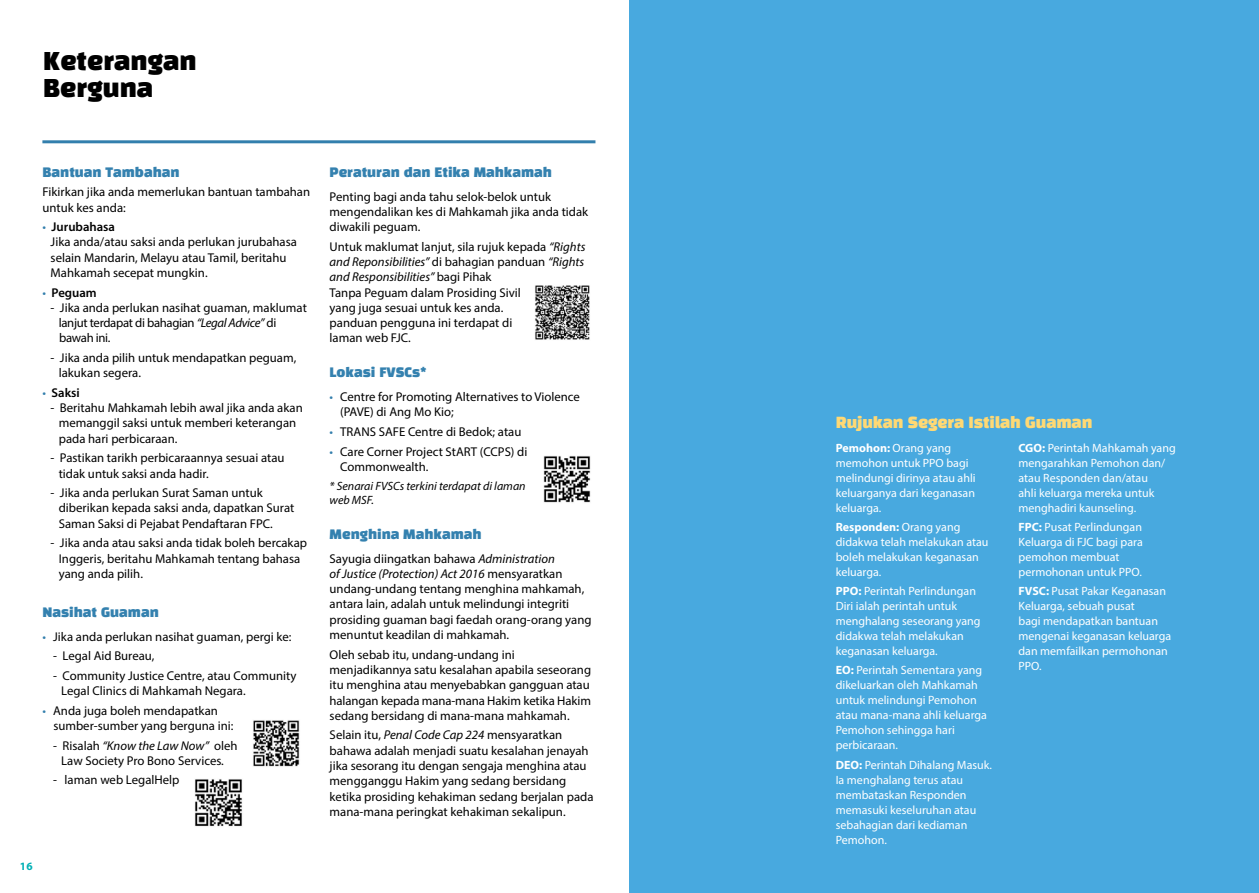
<style>
.page{position:relative;width:1259px;height:893px;background:#fff}
.page>*{position:absolute;margin:0;border:0;box-sizing:border-box;transform-origin:0 0}
.t1{font:24px/27px "Black Han Sans";color:#000}
.t2{font:15px "Black Han Sans";letter-spacing:-.01em;color:#ffd974}
.t3{font:12.75px/15.3px "Myriad Pro";color:#000}
.t4{font:12.75px "Black Han Sans";color:#3481af}
.t5{font:600 12.75px "Myriad Pro";color:#000}
.t6{font:12px/15px "Myriad Pro";color:#fff}
.t7{font:italic 12px/14.4px "Myriad Pro";color:#000}
.t8{font:700 11.25px "Myriad Pro";color:#00b0b5}
.s1{color:#337fad}
.s2{font-weight:600}
.s3{font-weight:400;color:#337fad}
.s4{font-style:italic}
.s5{font-weight:700}
</style>
<div class="page">
<div style="left:629px;top:0;width:630px;height:893px;background:#48a9df"></div>
<hr style="left:42px;top:140px;width:553px;height:3px;background:#337fad">
<img style="left:195px;top:779px;width:47px;height:48px">
<img style="left:543px;top:456px;width:48px;height:47px">
<img style="left:253px;top:720px;width:47px;height:47px">
<img style="left:535px;top:285px;width:55px;height:55px">
<h1 class="t1" style="left:43px;top:49px;width:155px">Keterangan<br>Berguna</h1>
<p class="t4" style="left:43px;top:166px;width:139px">Bantuan Tambahan</p>
<p class="t3" style="left:43px;top:184px;width:269px">Fikirkan jika anda memerlukan bantuan tambahan untuk kes anda:</p>
<p class="t3" style="left:51px;top:219px;width:248px;text-indent:-8px"><span class="s1">•</span> <span class="s2">Jurubahasa<br></span>Jika anda/atau saksi anda perlukan jurubahasa selain Mandarin, Melayu atau Tamil, beritahu Mahkamah secepat mungkin.</p>
<p class="t5" style="left:43px;top:284px;width:56px"><span class="s3">•</span> Peguam</p>
<p class="t3" style="left:59px;top:300px;width:250px;text-indent:-8px">- Jika anda perlukan nasihat guaman, maklumat lanjut terdapat di bahagian <span class="s4">“Legal Advice”</span> di bawah ini.</p>
<p class="t3" style="left:59px;top:350px;width:239px;text-indent:-8px">- Jika anda pilih untuk mendapatkan peguam, lakukan segera.</p>
<p class="t5" style="left:43px;top:384px;width:39px"><span class="s3">•</span> Saksi</p>
<p class="t3" style="left:59px;top:400px;width:246px;text-indent:-8px">- Beritahu Mahkamah lebih awal jika anda akan memanggil saksi untuk memberi keterangan pada hari perbicaraan.</p>
<p class="t3" style="left:59px;top:450px;width:227px;text-indent:-8px">- Pastikan tarikh perbicaraannya sesuai atau tidak untuk saksi anda hadir.</p>
<p class="t3" style="left:59px;top:485px;width:237px;text-indent:-8px">- Jika anda perlukan Surat Saman untuk diberikan kepada saksi anda, dapatkan Surat<br>Saman Saksi di Pejabat Pendaftaran FPC.</p>
<p class="t3" style="left:59px;top:535px;width:250px;text-indent:-8px">- Jika anda atau saksi anda tidak boleh bercakap<br>Inggeris, beritahu Mahkamah tentang bahasa yang anda pilih.</p>
<p class="t4" style="left:43px;top:607px;width:118px">Nasihat Guaman</p>
<p class="t3" style="left:43px;top:629px;width:250px"><span class="s1">•</span> Jika anda perlukan nasihat guaman, pergi ke:</p>
<p class="t3" style="left:53px;top:648px;width:103px">- Legal Aid Bureau,</p>
<p class="t3" style="left:61px;top:668px;width:237px;text-indent:-8px">- Community Justice Centre, atau Community<br>Legal Clinics di Mahkamah Negara.</p>
<p class="t3" style="left:53px;top:703px;width:182px;text-indent:-11px"><span class="s1">•</span> Anda juga boleh mendapatkan sumber-sumber yang berguna ini:</p>
<p class="t3" style="left:53px;top:737px;width:186px;text-align:center">- Risalah <span class="s4">“Know the Law Now”</span> oleh<br>Law Society Pro Bono Services.</p>
<p class="t3" style="left:53px;top:772px;width:128px">- laman web LegalHelp</p>
<p class="t8" style="left:20px;top:858px;width:14px">16</p>
<p class="t4" style="left:330px;top:166px;width:224px">Peraturan dan Etika Mahkamah</p>
<p class="t3" style="left:330px;top:188px;width:260px">Penting bagi anda tahu selok-belok untuk mengendalikan kes di Mahkamah jika anda tidak diwakili peguam.</p>
<p class="t3" style="left:330px;top:239px;width:257px">Untuk maklumat lanjut, sila rujuk kepada <span class="s4">“Rights and Reponsibilities”</span> di bahagian panduan <span class="s4">“Rights and Responsibilities”</span> bagi Pihak<br>Tanpa Peguam dalam Prosiding Sivil<br>yang juga sesuai untuk kes anda.<br>panduan pengguna ini terdapat di<br>laman web FJC.</p>
<p class="t4" style="left:330px;top:367px;width:99px">Lokasi FVSCs*</p>
<p class="t3" style="left:340px;top:389px;width:241px;text-indent:-11px"><span class="s1">•</span> Centre for Promoting Alternatives to Violence (PAVE) di Ang Mo Kio;</p>
<p class="t3" style="left:330px;top:424px;width:193px"><span class="s1">•</span> TRANS SAFE Centre di Bedok; atau</p>
<p class="t3" style="left:340px;top:443px;width:189px;text-indent:-11px"><span class="s1">•</span> Care Corner Project StART (CCPS) di<br>Commonwealth.</p>
<p class="t7" style="left:330px;top:478px;width:197px">* Senarai FVSCs terkini terdapat di laman web MSF.</p>
<p class="t4" style="left:330px;top:528px;width:153px">Menghina Mahkamah</p>
<p class="t3" style="left:330px;top:550px;width:263px">Sayugia diingatkan bahawa <span class="s4">Administration<br>of Justice (Protection) Act 2016</span> mensyaratkan undang-undang tentang menghina mahkamah, antara lain, adalah untuk melindungi integriti prosiding guaman bagi faedah orang-orang yang menuntut keadilan di mahkamah.</p>
<p class="t3" style="left:330px;top:646px;width:263px">Oleh sebab itu, undang-undang ini menjadikannya satu kesalahan apabila seseorang itu menghina atau menyebabkan gangguan atau halangan kepada mana-mana Hakim ketika Hakim sedang bersidang di mana-mana mahkamah.</p>
<p class="t3" style="left:330px;top:727px;width:265px">Selain itu, <span class="s4">Penal Code Cap 224</span> mensyaratkan bahawa adalah menjadi suatu kesalahan jenayah jika sesorang itu dengan sengaja menghina atau mengganggu Hakim yang sedang bersidang ketika prosiding kehakiman sedang berjalan pada mana-mana peringkat kehakiman sekalipun.</p>
<p class="t2" style="left:836px;top:416px;width:258px">Rujukan Segera Istilah Guaman</p>
<p class="t6" style="left:836px;top:440px;width:141px"><span class="s5">Pemohon:</span> Orang yang memohon untuk PPO bagi melindungi dirinya atau ahli keluarganya dari keganasan keluarga.</p>
<p class="t6" style="left:836px;top:519px;width:154px"><span class="s5">Responden:</span> Orang yang didakwa telah melakukan atau boleh melakukan keganasan keluarga.</p>
<p class="t6" style="left:836px;top:583px;width:146px"><span class="s5">PPO:</span> Perintah Perlindungan<br>Diri ialah perintah untuk menghalang seseorang yang didakwa telah melakukan keganasan keluarga.</p>
<p class="t6" style="left:836px;top:663px;width:153px"><span class="s5">EO:</span> Perintah Sementara yang dikeluarkan oleh Mahkamah untuk melindungi Pemohon atau mana-mana ahli keluarga<br>Pemohon sehingga hari perbicaraan.</p>
<p class="t6" style="left:836px;top:757px;width:158px"><span class="s5">DEO:</span> Perintah Dihalang Masuk.<br>Ia menghalang terus atau membataskan Responden memasuki keseluruhan atau sebahagian dari kediaman<br>Pemohon.</p>
<p class="t6" style="left:1018px;top:440px;width:159px"><span class="s5">CGO:</span> Perintah Mahkamah yang mengarahkan Pemohon dan/ atau Responden dan/atau<br>ahli keluarga mereka untuk menghadiri kaunseling.</p>
<p class="t6" style="left:1018px;top:519px;width:126px"><span class="s5">FPC:</span> Pusat Perlindungan<br>Keluarga di FJC bagi para pemohon membuat permohonan untuk PPO.</p>
<p class="t6" style="left:1018px;top:583px;width:154px"><span class="s5">FVSC:</span> Pusat Pakar Keganasan<br>Keluarga, sebuah pusat<br>bagi mendapatkan bantuan mengenai keganasan keluarga dan memfailkan permohonan<br>PPO.</p>
</div>
